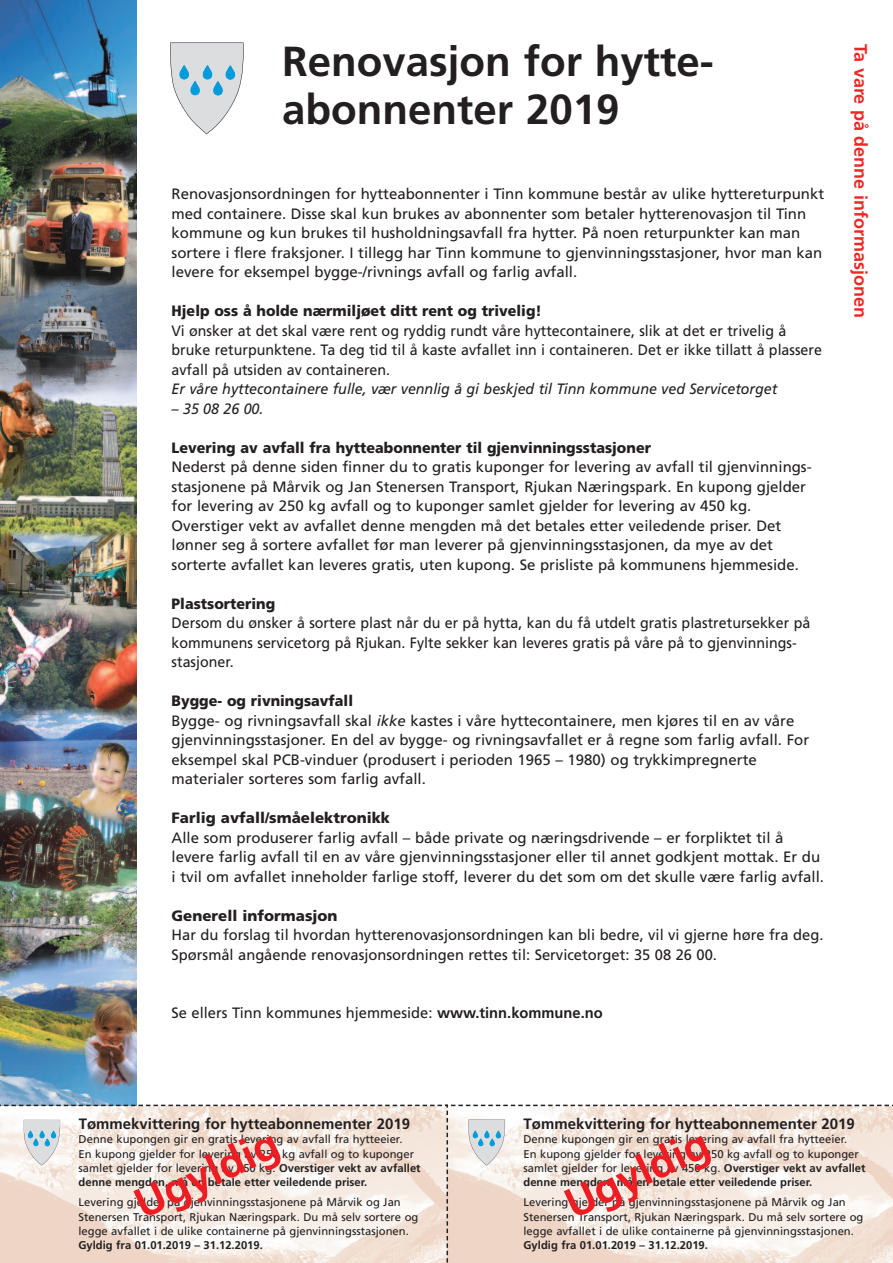
<style>
.page{position:relative;width:893px;height:1263px;background:#fff}
.page>*{position:absolute;margin:0;border:0;box-sizing:border-box;transform-origin:0 0}
.t1{font:700 42px/48px "Frutiger";color:#231f20}
.t2{font:700 42px "Frutiger";color:#ee1d23}
.t3{font:700 18px "Frutiger";color:#ec2724}
.t4{font:15px/19.5px "Frutiger";color:#231f20}
.t5{font:15px/19.5px "Frutiger";color:#231f20;scale:.95 1}
.t6{font:900 15px "Frutiger";color:#231f20;scale:.95 1}
.t7{font:italic 15px "Frutiger";color:#231f20;scale:.95 1}
.t8{font:700 15px "Frutiger";color:#231f20}
.t9{font:900 15px "Frutiger";color:#231f20}
.t10{font:11.25px/14.2px "Frutiger";color:#231f20}
.t11{font:700 11.25px "Frutiger";color:#231f20}
.s1{font-weight:900}
.s2{font-style:italic}
.s3{font-weight:700}
</style>
<div class="page">
<svg style="left:170px;top:43px;width:74px;height:91px"></svg>
<img style="left:0;top:0;width:136px;height:1104px">
<svg style="left:0;top:1104px;width:893px;height:159px"></svg>
<h1 class="t1" style="left:282px;top:40px;width:433px">Renovasjon for hytte&shy;abonnenter 2019</h1>
<p class="t4" style="left:172px;top:185px;width:654px">Renovasjonsordningen for hytteabonnenter i Tinn kommune består av ulike hyttereturpunkt med containere. Disse skal kun brukes av abonnenter som betaler hytterenovasjon til Tinn kommune og kun brukes til husholdningsavfall fra hytter. På noen returpunkter kan man sortere i flere fraksjoner. I tillegg har Tinn kommune to gjenvinningsstasjoner, hvor man kan levere for eksempel bygge-/rivnings avfall og farlig avfall.</p>
<p class="t6" style="left:172px;top:305px;width:391px">Hjelp oss å holde nærmiljøet ditt rent og trivelig!</p>
<p class="t5" style="left:172px;top:322px;width:686px">Vi ønsker at det skal være rent og ryddig rundt våre hyttecontainere, slik at det er trivelig å bruke returpunktene. Ta deg tid til å kaste avfallet inn i containeren. Det er ikke tillatt å plassere avfall på utsiden av containeren.</p>
<p class="t7" style="left:172px;top:383px;width:639px">Er våre hyttecontainere fulle, vær vennlig å gi beskjed til Tinn kommune ved Servicetorget</p>
<p class="t7" style="left:172px;top:403px;width:98px">– 35 08 26 00.</p>
<p class="t6" style="left:172px;top:442px;width:506px">Levering av avfall fra hytteabonnenter til gjenvinningsstasjoner</p>
<p class="t4" style="left:172px;top:458px;width:642px">Nederst på denne siden finner du to gratis kuponger for levering av avfall til gjenvinnings&shy;stasjonene på Mårvik og Jan Stenersen Transport, Rjukan Næringspark. En kupong gjelder for levering av 250 kg avfall og to kuponger samlet gjelder for levering av 450 kg.<br>Overstiger vekt av avfallet denne mengden må det betales etter veiledende priser. Det lønner seg å sortere avfallet før man leverer på gjenvinningsstasjonen, da mye av det sorterte avfallet kan leveres gratis, uten kupong. Se prisliste på kommunens hjemmeside.</p>
<p class="t6" style="left:172px;top:598px;width:111px">Plastsortering</p>
<p class="t5" style="left:172px;top:614px;width:674px">Dersom du ønsker å sortere plast når du er på hytta, kan du få utdelt gratis plastretursekker på kommunens servicetorg på Rjukan. Fylte sekker kan leveres gratis på våre på to gjenvinnings&shy;stasjoner.</p>
<p class="t4" style="left:172px;top:692px;width:639px"><span class="s1">Bygge- og rivningsavfall<br></span>Bygge- og rivningsavfall skal <span class="s2">ikke</span> kastes i våre hyttecontainere, men kjøres til en av våre gjenvinningsstasjoner. En del av bygge- og rivningsavfallet er å regne som farlig avfall. For eksempel skal PCB-vinduer (produsert i perioden 1965 – 1980) og trykkimpregnerte materialer sorteres som farlig avfall.</p>
<p class="t9" style="left:172px;top:812px;width:220px">Farlig avfall/småelektronikk</p>
<p class="t4" style="left:172px;top:829px;width:654px">Alle som produserer farlig avfall – både private og næringsdrivende – er forpliktet til å levere farlig avfall til en av våre gjenvinningsstasjoner eller til annet godkjent mottak. Er du i tvil om avfallet inneholder farlige stoff, leverer du det som om det skulle være farlig avfall.</p>
<p class="t9" style="left:172px;top:910px;width:167px">Generell informasjon</p>
<p class="t4" style="left:172px;top:926px;width:653px">Har du forslag til hvordan hytterenovasjonsordningen kan bli bedre, vil vi gjerne høre fra deg.<br>Spørsmål angående renovasjonsordningen rettes til: Servicetorget: 35 08 26 00.</p>
<p class="t4" style="left:172px;top:1004px;width:433px">Se ellers Tinn kommunes hjemmeside: <span class="s3">www.tinn.kommune.no</span></p>
<p class="t3" style="left:868px;top:44px;width:275px;rotate:90deg">Ta vare på denne informasjonen</p>
<p class="t8" style="left:79px;top:1118px;width:333px">Tømmekvittering for hytteabonnementer 2019</p>
<p class="t10" style="left:79px;top:1133px;width:344px">Denne kupongen gir en gratis levering av avfall fra hytteeier.<br>En kupong gjelder for levering av 250 kg avfall og to kuponger samlet gjelder for levering av 450 kg. <span class="s3">Overstiger vekt av avfallet denne mengden, må en betale etter veiledende priser.</span></p>
<p class="t10" style="left:78px;top:1196px;width:341px">Levering gjelder på gjenvinningsstasjonene på Mårvik og Jan<br>Stenersen Transport, Rjukan Næringspark. Du må selv sortere og legge avfallet i de ulike containerne på gjenvinningsstasjonen.</p>
<p class="t11" style="left:78px;top:1240px;width:186px">Gyldig fra 01.01.2019 – 31.12.2019.</p>
<h1 class="t2" style="left:130px;top:1190px;width:156px;rotate:-25deg">Ugyldig</h1>
<p class="t8" style="left:523px;top:1118px;width:333px">Tømmekvittering for hytteabonnementer 2019</p>
<p class="t10" style="left:523px;top:1133px;width:344px">Denne kupongen gir en gratis levering av avfall fra hytteeier.<br>En kupong gjelder for levering av 250 kg avfall og to kuponger samlet gjelder for levering av 450 kg. <span class="s3">Overstiger vekt av avfallet denne mengden, må en betale etter veiledende priser.</span></p>
<p class="t10" style="left:523px;top:1196px;width:341px">Levering gjelder på gjenvinningsstasjonene på Mårvik og Jan<br>Stenersen Transport, Rjukan Næringspark. Du må selv sortere og legge avfallet i de ulike containerne på gjenvinningsstasjonen.</p>
<p class="t11" style="left:523px;top:1240px;width:186px">Gyldig fra 01.01.2019 – 31.12.2019.</p>
<h1 class="t2" style="left:560px;top:1190px;width:156px;rotate:-25deg">Ugyldig</h1>
</div>
